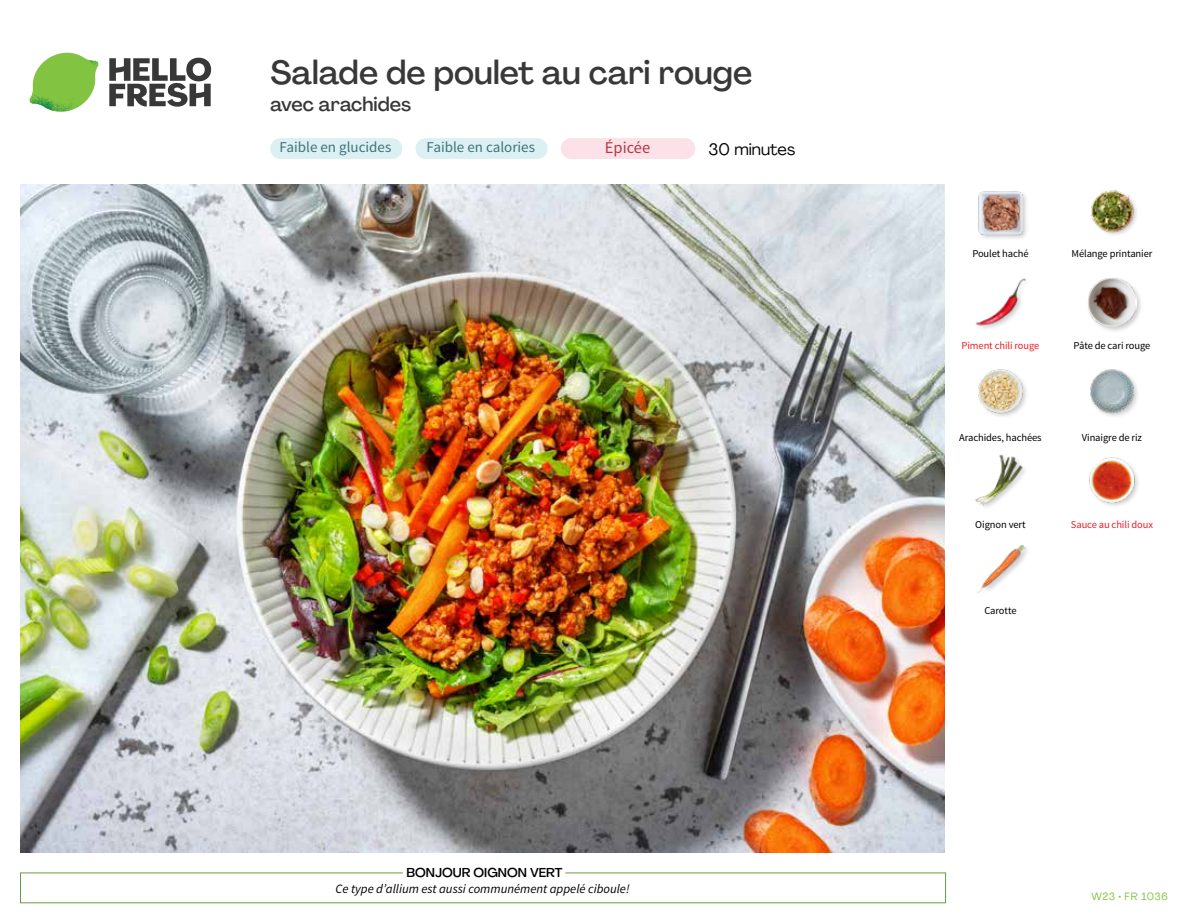
<style>
.page{position:relative;width:1188px;height:918px;background:#fff}
.page>*{position:absolute;margin:0;border:0;box-sizing:border-box;transform-origin:0 0}
.t1{font:500 33px "Agrandir";color:#383839}
.t2{font:500 19.5px "Agrandir";color:#383839}
.t3{font:16.5px "Agrandir";color:#000}
.t4{font:16.5px "Source Sans Pro";color:#b33841}
.t5{font:15px "Source Sans Pro";color:#43717b}
.t6{font:italic 12.75px "Source Sans Pro";color:#000}
.t7{font:500 12.75px "Agrandir";color:#000}
.t8{font:10.5px "Source Sans Pro";letter-spacing:-.01em;color:#000}
.t9{font:10.5px "Source Sans Pro";letter-spacing:-.01em;color:#ed1d24}
.t10{font:10.5px "Agrandir";letter-spacing:.05em;color:#82c341}
</style>
<div class="page">
<svg style="left:109px;top:57px;width:102px;height:50px"></svg>
<svg style="left:34px;top:53px;width:62px;height:40px"></svg>
<img style="left:67px;top:53px;width:32px;height:26px">
<img style="left:33px;top:75px;width:59px;height:11px">
<img style="left:29px;top:79px;width:61px;height:33px">
<img style="left:65px;top:86px;width:27px;height:25px">
<div style="left:20px;top:873px;width:926px;height:30px;border:1px solid #609f43"></div>
<div style="left:403px;top:865px;width:162px;height:15px;background:#fff"></div>
<img style="left:21px;top:184px;width:924px;height:668px">
<div style="left:561px;top:138px;width:134px;height:21px;background:#fce1e9;border-radius:10px"></div>
<div style="left:270px;top:138px;width:132px;height:21px;background:#dbf0f2;border-radius:10px"></div>
<div style="left:416px;top:138px;width:132px;height:21px;background:#dbf0f2;border-radius:10px"></div>
<img style="left:977px;top:545px;width:49px;height:49px">
<img style="left:1089px;top:457px;width:49px;height:49px">
<img style="left:975px;top:454px;width:50px;height:54px">
<img style="left:1090px;top:369px;width:48px;height:48px">
<img style="left:978px;top:369px;width:49px;height:48px">
<div style="left:1086px;top:277px;width:58px;height:57px;background:#000;opacity:.2"></div>
<img style="left:1087px;top:277px;width:50px;height:50px">
<img style="left:975px;top:278px;width:51px;height:51px">
<img style="left:1091px;top:189px;width:46px;height:46px">
<img style="left:978px;top:191px;width:49px;height:48px">
<h1 class="t1" style="left:271px;top:52px;width:483px">Salade de poulet au cari rouge</h1>
<h2 class="t2" style="left:271px;top:92px;width:142px">avec arachides</h2>
<h3 class="t5" style="left:280px;top:138px;width:113px">Faible en glucides</h3>
<h3 class="t5" style="left:427px;top:138px;width:110px">Faible en calories</h3>
<h3 class="t3" style="left:709px;top:139px;width:88px">30 minutes</h3>
<h3 class="t4" style="left:605px;top:137px;width:47px">Épicée</h3>
<p class="t7" style="left:407px;top:864px;width:157px">BONJOUR OIGNON VERT</p>
<p class="t6" style="left:335px;top:881px;width:296px">Ce type d’allium est aussi communément appelé ciboule!</p>
<p class="t8" style="left:972px;top:247px;width:58px">Poulet haché</p>
<p class="t8" style="left:1071px;top:247px;width:82px">Mélange printanier</p>
<p class="t9" style="left:962px;top:339px;width:79px">Piment chili rouge</p>
<p class="t8" style="left:1074px;top:339px;width:78px">Pâte de cari rouge</p>
<p class="t8" style="left:959px;top:431px;width:84px">Arachides, hachées</p>
<p class="t8" style="left:1082px;top:431px;width:62px">Vinaigre de riz</p>
<p class="t8" style="left:975px;top:518px;width:52px">Oignon vert</p>
<p class="t8" style="left:984px;top:604px;width:34px">Carotte</p>
<p class="t9" style="left:1071px;top:518px;width:84px">Sauce au chili doux</p>
<p class="t10" style="left:1091px;top:890px;width:78px">W23 • FR 1036</p>
</div>
